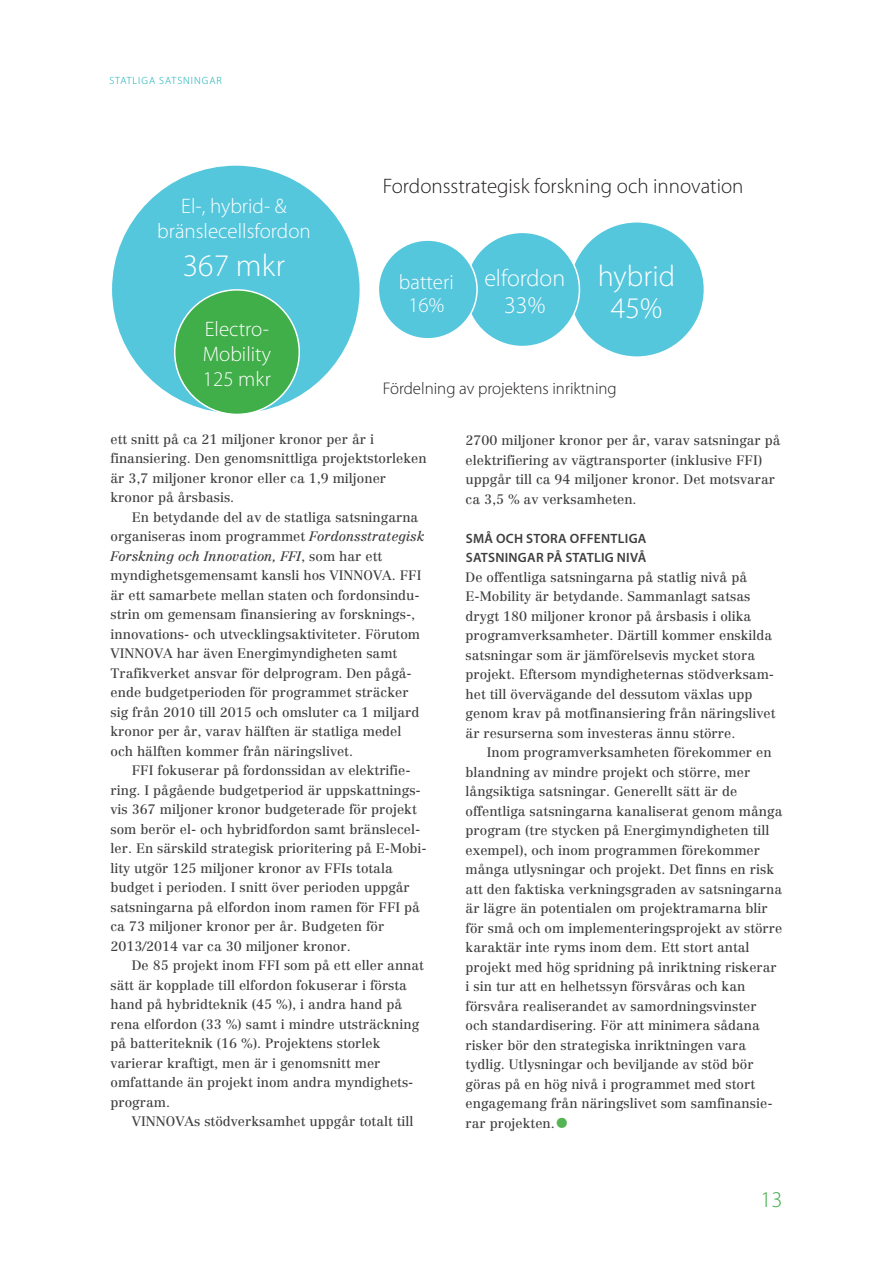
<style>
.page{position:relative;width:893px;height:1263px;background:#fff}
.page>*{position:absolute;margin:0;border:0;box-sizing:border-box;transform-origin:0 0}
.t1{font:300 31.5px "Myriad Pro";color:#fff}
.t2{font:300 30px "Myriad Pro";color:#fff}
.t3{font:300 24px "Myriad Pro";color:#fff}
.t4{font:300 22.5px "Myriad Pro";color:#40ae49}
.t5{font:300 21px/25.2px "Myriad Pro";color:#fff;text-align:center}
.t6{font:300 21px "Myriad Pro";color:#231f20}
.t7{font:300 16.8px "Myriad Pro";color:#231f20}
.brö{font:13.5px/19.5px "Centennial";color:#3e3e3f}
.bröstart{font:13.5px/19.5px "Centennial";color:#3e3e3f}
.mellis{font:600 13.5px/19.5px "Myriad Pro";letter-spacing:.02em;color:#3e3e3f}
.överskrift{font:300 10.5px "Myriad Pro";letter-spacing:.095em;color:#00aab3}
.s1{font-style:italic}
.s2{font-size:28.5px;color:#56b455}
</style>
<div class="page">
<div style="left:111px;top:165px;width:249px;height:249px;background:#55c7dd;border-radius:50%"></div>
<div style="left:175px;top:290px;width:124px;height:124px;background:#40ae49;border-radius:50%"></div>
<div style="left:174px;top:289px;width:126px;height:126px;border:2px solid #fff;border-radius:50%"></div>
<div style="left:569px;top:222px;width:135px;height:135px;background:#55c7dd;border-radius:50%"></div>
<div style="left:465px;top:232px;width:114px;height:115px;background:#55c7dd;border-radius:50%"></div>
<div style="left:378px;top:240px;width:99px;height:99px;background:#55c7dd;border-radius:50%"></div>
<div style="left:378px;top:239px;width:100px;height:101px;border:2px solid #fff;border-radius:50%"></div>
<p class="överskrift" style="left:109px;top:75px;width:114px">STATLIGA SATSNINGAR</p>
<p class="t5" style="left:157px;top:193px;width:155px">El-, hybrid- &amp; bränslecellsfordon</p>
<p class="t1" style="left:183px;top:248px;width:104px">367 mkr</p>
<p class="t6" style="left:383px;top:175px;width:362px">Fordonsstrategisk forskning och innovation</p>
<p class="t5" style="left:399px;top:270px;width:56px">batteri</p>
<p class="t5" style="left:408px;top:292px;width:37px">16%</p>
<p class="t3" style="left:484px;top:265px;width:82px">elfordon</p>
<p class="t3" style="left:504px;top:292px;width:43px">33%</p>
<p class="t2" style="left:598px;top:260px;width:79px">hybrid</p>
<p class="t2" style="left:611px;top:291px;width:53px">45%</p>
<p class="t5" style="left:205px;top:316px;width:66px">Electro-</p>
<p class="t5" style="left:203px;top:342px;width:70px">Mobility</p>
<p class="t5" style="left:203px;top:367px;width:70px">125 mkr</p>
<p class="t7" style="left:383px;top:379px;width:235px">Fördelning av projektens inriktning</p>
<p class="brö" style="left:111px;top:429px;width:318px">ett snitt på ca 21 miljoner kronor per år i finansiering. Den genomsnittliga projektstorleken är 3,7 miljoner kronor eller ca 1,9 miljoner kronor på årsbasis.</p>
<p class="brö" style="left:111px;top:507px;width:315px;text-indent:21px">En betydande del av de statliga satsningarna organiseras inom programmet <span class="s1">Fordonsstrategisk Forskning och Innovation, FFI</span>, som har ett myndighetsgemensamt kansli hos VINNOVA. FFI är ett samarbete mellan staten och fordonsindu&shy;strin om gemensam finansiering av forsknings-, innovations- och utvecklingsaktiviteter. Förutom VINNOVA har även Energimyndigheten samt Trafikverket ansvar för delprogram. Den pågå&shy;ende budgetperioden för programmet sträcker sig från 2010 till 2015 och omsluter ca 1 miljard kronor per år, varav hälften är statliga medel och hälften kommer från näringslivet.</p>
<p class="brö" style="left:111px;top:761px;width:318px;text-indent:21px">FFI fokuserar på fordonssidan av elektrifie&shy;ring. I pågående budgetperiod är uppskattnings&shy;vis 367 miljoner kronor budgeterade för projekt som berör el- och hybridfordon samt bränslecel&shy;ler. En särskild strategisk prioritering på E-Mobi&shy;lity utgör 125 miljoner kronor av FFIs totala budget i perioden. I snitt över perioden uppgår satsningarna på elfordon inom ramen för FFI på ca 73 miljoner kronor per år. Budgeten för 2013/2014 var ca 30 miljoner kronor.</p>
<p class="brö" style="left:111px;top:956px;width:315px;text-indent:21px">De 85 projekt inom FFI som på ett eller annat sätt är kopplade till elfordon fokuserar i första hand på hybridteknik (45 %), i andra hand på rena elfordon (33 %) samt i mindre utsträckning på batteriteknik (16 %). Projektens storlek varierar kraftigt, men är i genomsnitt mer omfattande än projekt inom andra myndighets&shy;program.</p>
<p class="brö" style="left:132px;top:1112px;width:283px">VINNOVAs stödverksamhet uppgår totalt till</p>
<p class="brö" style="left:466px;top:431px;width:316px">2700 miljoner kronor per år, varav satsningar på elektrifiering av vägtransporter (inklusive FFI) uppgår till ca 94 miljoner kronor. Det motsvarar ca 3,5 % av verksamheten.</p>
<p class="mellis" style="left:466px;top:528px;width:182px">SMÅ OCH STORA OFFENTLIGA<br>SATSNINGAR PÅ STATLIG NIVÅ</p>
<p class="bröstart" style="left:466px;top:567px;width:311px">De offentliga satsningarna på statlig nivå på E-Mobility är betydande. Sammanlagt satsas drygt 180 miljoner kronor på årsbasis i olika programverksamheter. Därtill kommer enskilda satsningar som är jämförelsevis mycket stora projekt. Eftersom myndigheternas stödverksam&shy;het till övervägande del dessutom växlas upp genom krav på motfinansiering från näringslivet är resurserna som investeras ännu större.</p>
<p class="brö" style="left:466px;top:743px;width:318px;text-indent:21px">Inom programverksamheten förekommer en blandning av mindre projekt och större, mer långsiktiga satsningar. Generellt sätt är de offentliga satsningarna kanaliserat genom många program (tre stycken på Energimyndigheten till exempel), och inom programmen förekommer många utlysningar och projekt. Det finns en risk att den faktiska verkningsgraden av satsningarna är lägre än potentialen om projektramarna blir för små och om implementeringsprojekt av större karaktär inte ryms inom dem. Ett stort antal projekt med hög spridning på inriktning riskerar i sin tur att en helhetssyn försvåras och kan försvåra realiserandet av samordningsvinster och standardisering. För att minimera sådana risker bör den strategiska inriktningen vara tydlig. Utlysningar och beviljande av stöd bör göras på en hög nivå i programmet med stort engagemang från näringslivet som samfinansie&shy;rar projekten.<span class="s2">•</span></p>
<h3 class="t4" style="left:760px;top:1187px;width:23px">13</h3>
</div>
